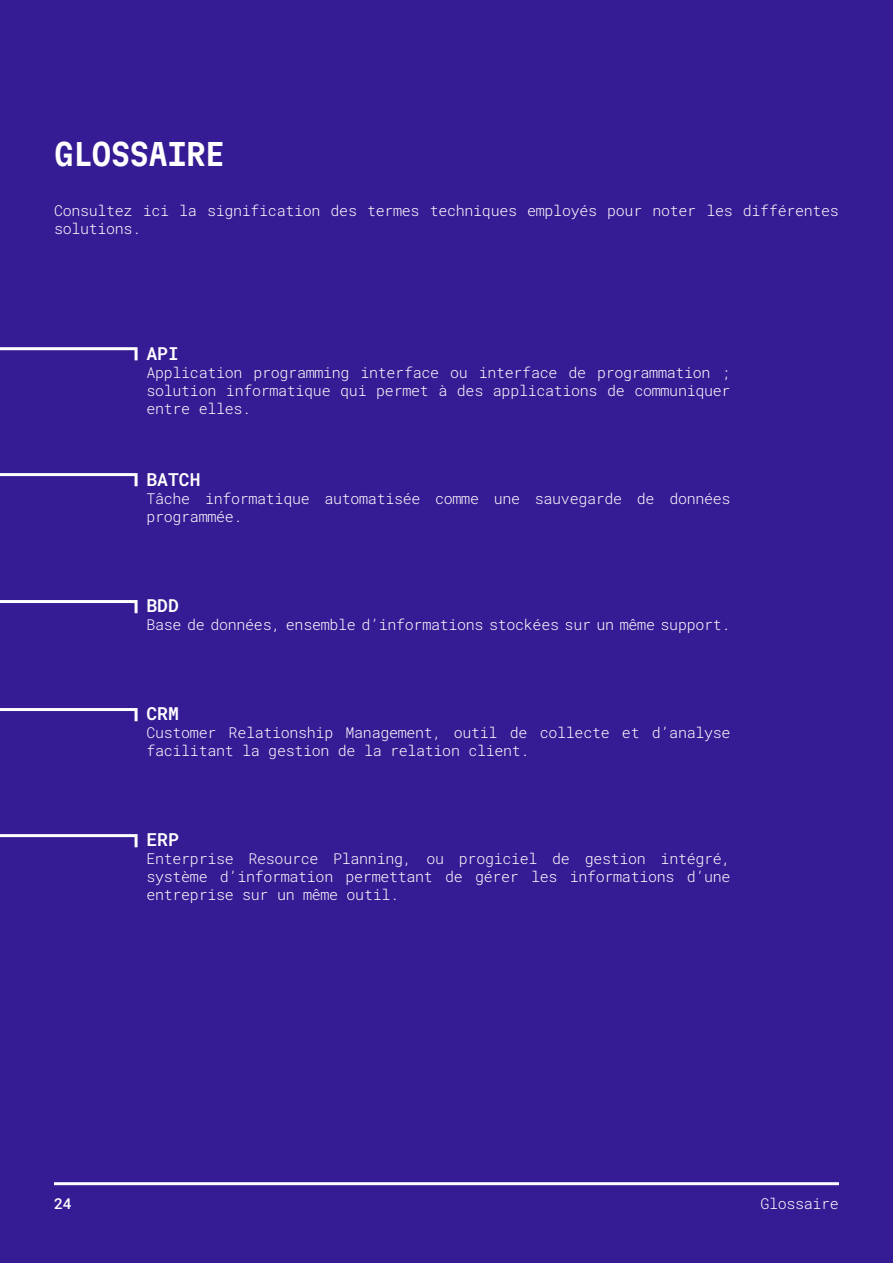
<style>
.page{position:relative;width:893px;height:1263px;background:#361c94}
.page>*{position:absolute;margin:0;border:0;box-sizing:border-box;transform-origin:0 0}
.t1{font:600 semi-condensed 30px "Martian Mono";letter-spacing:-.02em;color:#fff}
.t2{font:600 18px "Roboto Mono";color:#fff}
.t3{font:300 15px/18px "Roboto Mono";letter-spacing:-.02em;color:#fff}
.t4{font:500 15px "Roboto Mono";color:#fff}
</style>
<div class="page">
<hr style="left:54px;top:1182px;width:785px;height:3px;background:#fff">
<svg style="left:0;top:347px;width:138px;height:14px"></svg>
<svg style="left:0;top:473px;width:138px;height:14px"></svg>
<svg style="left:0;top:600px;width:138px;height:14px"></svg>
<svg style="left:0;top:708px;width:138px;height:14px"></svg>
<svg style="left:0;top:834px;width:138px;height:14px"></svg>
<h1 class="t1" style="left:54px;top:133px;width:172px">GLOSSAIRE</h1>
<p class="t3" style="left:54px;top:201px;width:786px">Consultez ici la signification des termes techniques employés pour noter les différentes solutions.</p>
<p class="t2" style="left:146px;top:341px;width:34px">API</p>
<p class="t3" style="left:146px;top:363px;width:585px;text-align:justify">Application programming interface ou interface de programmation ; solution informatique qui permet à des applications de communiquer entre elles.</p>
<p class="t2" style="left:146px;top:467px;width:55px">BATCH</p>
<p class="t3" style="left:146px;top:489px;width:586px">Tâche informatique automatisée comme une sauvegarde de données programmée.</p>
<p class="t2" style="left:146px;top:593px;width:34px">BDD</p>
<p class="t3" style="left:146px;top:615px;width:585px">Base de données, ensemble d’informations stockées sur un même support.</p>
<p class="t2" style="left:146px;top:701px;width:34px">CRM</p>
<p class="t3" style="left:146px;top:723px;width:585px">Customer Relationship Management, outil de collecte et d’analyse facilitant la gestion de la relation client.</p>
<p class="t2" style="left:146px;top:827px;width:34px">ERP</p>
<p class="t3" style="left:146px;top:849px;width:586px;text-align:justify">Enterprise Resource Planning, ou progiciel de gestion intégré, système d’information permettant de gérer les informations d’une entreprise sur un même outil.</p>
<p class="t4" style="left:54px;top:1193px;width:19px">24</p>
<p class="t3" style="left:760px;top:1194px;width:80px">Glossaire</p>
</div>
